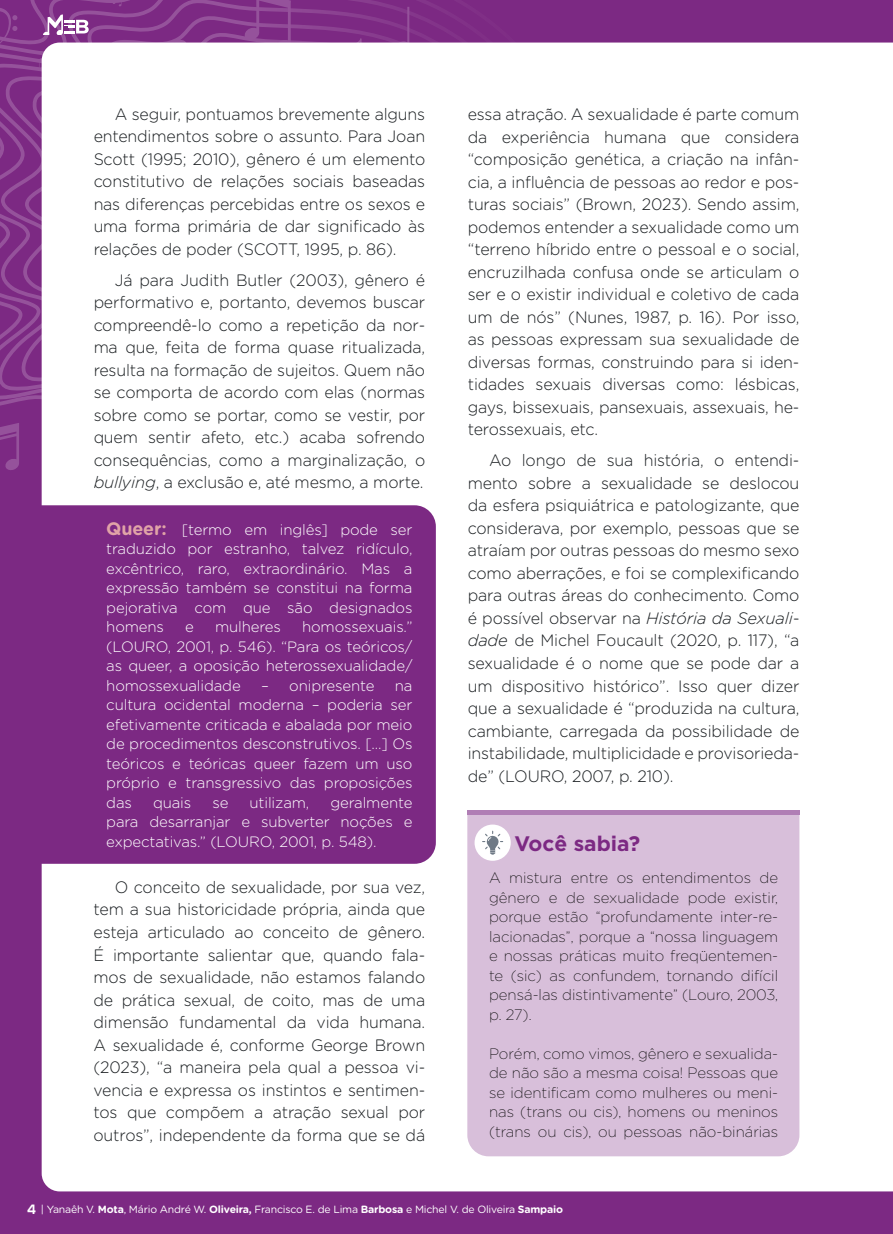
<style>
.page{position:relative;width:893px;height:1234px;background:#fff}
.page>*{position:absolute;margin:0;border:0;box-sizing:border-box;transform-origin:0 0}
.t1{font:700 21px "Gotham";color:#7c2983}
.t2{font:300 16.5px/22.5px "Gotham Rounded";letter-spacing:-.01em;color:#1a1e21;text-align:justify}
.t3{font:300 15px/19.5px "Gotham Rounded";letter-spacing:-.01em;color:#fff;text-align:justify}
.t4{font:200 15px/19.5px "Gotham";color:#000;text-align:justify}
.t5{font:10.5px "Gotham Rounded";letter-spacing:-.02em;color:#fff}
.s1{font-style:italic}
.s2{font-weight:700;font-size:18px;color:#e0a3a7}
.s3{font-family:"Nexa";font-weight:700;font-size:13.5px}
.s4{font-weight:700}
</style>
<div class="page">
<div style="left:0;top:0;width:893px;height:1233px;background:#7c2983"></div>
<svg style="left:0;top:0;width:521px;height:505px"></svg>
<svg style="left:113px;top:0;width:9px;height:7px"></svg>
<svg style="left:244px;top:0;width:47px;height:43px"></svg>
<svg style="left:0;top:422px;width:19px;height:55px"></svg>
<svg style="left:171px;top:40px;width:17px;height:3px"></svg>
<svg style="left:394px;top:7px;width:16px;height:36px"></svg>
<svg style="left:349px;top:38px;width:13px;height:5px"></svg>
<svg style="left:39px;top:58px;width:3px;height:12px"></svg>
<svg style="left:0;top:8px;width:17px;height:39px"></svg>
<div style="left:42px;top:43px;width:850px;height:1148px;background:#fff"></div>
<svg style="left:892px;top:43px;width:1px;height:1148px"></svg>
<div style="left:467px;top:814px;width:332px;height:341px;background:#d8bfda"></div>
<hr style="left:467px;top:810px;width:332px;height:4px;background:#b07eb5">
<svg style="left:41px;top:505px;width:395px;height:358px"></svg>
<div style="left:475px;top:824px;width:36px;height:36px;background:#fff;border-radius:50%"></div>
<svg style="left:482px;top:830px;width:21px;height:24px"></svg>
<svg style="left:43px;top:14px;width:46px;height:21px"></svg>
<p class="t2" style="left:94px;top:102px;width:333px;text-indent:21px">A seguir, pontuamos brevemente alguns entendimentos sobre o assunto. Para Joan Scott (1995; 2010), gênero é um elemento constitutivo de relações sociais baseadas nas diferenças percebidas entre os sexos e uma forma primária de dar significado às relações de poder (SCOTT, 1995, p. 86).</p>
<p class="t2" style="left:94px;top:268px;width:333px;text-indent:21px">Já para Judith Butler (2003), gênero é performativo e, portanto, devemos buscar compreendê-lo como a repetição da nor&shy;ma que, feita de forma quase ritualizada, resulta na formação de sujeitos. Quem não se comporta de acordo com elas (normas sobre como se portar, como se vestir, por quem sentir afeto, etc.) acaba sofrendo consequências, como a marginalização, o <span class="s1">bullying</span>, a exclusão e, até mesmo, a morte.</p>
<p class="t3" style="left:106px;top:518px;width:308px"><span class="s2">Queer:</span> [termo em inglês] pode ser traduzido por estranho, talvez ridículo, excêntrico, raro, extraordinário. Mas a expressão também se constitui na forma pejorativa com que são designados homens</p>
<p class="t3" style="left:106px;top:616px;width:308px;text-indent:196px">homossexuais.” (LOURO, 2001, p. 546). “Para os teóricos/ as queer, a oposição heterossexualidade/ homossexualidade</p>
<p class="t3" style="left:185px;top:616px;width:10px">e</p>
<p class="t3" style="left:215px;top:616px;width:67px">mulheres</p>
<p class="t3" style="left:261px;top:674px;width:115px">– onipresente</p>
<p class="t3" style="left:106px;top:674px;width:308px;text-indent:288px">na cultura ocidental moderna – poderia ser efetivamente criticada e abalada por meio de procedimentos desconstrutivos. [...] Os teóricos e teóricas queer fazem um uso próprio e transgressivo das proposições das</p>
<p class="t3" style="left:106px;top:791px;width:308px;text-indent:224px">geralmente para desarranjar e subverter noções e expectativas.” (LOURO, 2001, p. 548).</p>
<p class="t2" style="left:94px;top:874px;width:333px;text-indent:21px">O conceito de sexualidade, por sua vez, tem a sua historicidade própria, ainda que esteja articulado ao conceito de gênero.<br>É importante salientar que, quando fala&shy;mos de sexualidade, não estamos falando de prática sexual, de coito, mas de uma dimensão fundamental da vida humana.<br>A sexualidade é, conforme George Brown (2023), “a maneira pela qual a pessoa vi&shy;vencia e expressa os instintos e sentimen&shy;tos que compõem a atração sexual por outros”, independente da forma que se dá</p>
<p class="t3" style="left:153px;top:791px;width:40px">quais</p>
<p class="t3" style="left:212px;top:791px;width:18px">se</p>
<p class="t3" style="left:250px;top:791px;width:61px">utilizam,</p>
<p class="t2" style="left:468px;top:102px;width:333px">essa atração. A sexualidade é parte comum da experiência humana que considera “composição genética, a criação na infân&shy;cia, a influência de pessoas ao redor e pos&shy;turas sociais” (Brown, 2023). Sendo assim, podemos entender a sexualidade como um “terreno híbrido entre o pessoal e o social, encruzilhada confusa onde se articulam o ser e o existir individual e coletivo de cada um de nós” (Nunes, 1987, p. 16). Por isso, as pessoas expressam sua sexualidade de diversas formas, construindo para si iden&shy;tidades sexuais diversas como: lésbicas, gays, bissexuais, pansexuais, assexuais, he&shy;terossexuais, etc.</p>
<p class="t2" style="left:468px;top:448px;width:333px;text-indent:21px">Ao longo de sua história, o entendi&shy;mento sobre a sexualidade se deslocou da esfera psiquiátrica e patologizante, que considerava, por exemplo, pessoas que se atraíam por outras pessoas do mesmo sexo como aberrações, e foi se complexificando para outras áreas do conhecimento. Como é possível observar na <span class="s1">História da Sexuali&shy;dade</span> de Michel Foucault (2020, p. 117), “a sexualidade é o nome que se pode dar a um dispositivo histórico”. Isso quer dizer que a sexualidade é “produzida na cultura, cambiante, carregada da possibilidade de instabilidade, multiplicidade e provisorieda&shy;de” (LOURO, 2007, p. 210).</p>
<p class="t1" style="left:514px;top:831px;width:127px">Você sabia?</p>
<p class="t4" style="left:489px;top:867px;width:291px">A mistura entre os entendimentos de gênero e de sexualidade pode existir, porque estão “profundamente inter-re&shy;lacionadas”, porque a “nossa linguagem e nossas práticas muito freqüentemen&shy;te (sic) as confundem, tornando difícil pensá-las distintivamente” (Louro, 2003, p. 27).</p>
<p class="t4" style="left:489px;top:1043px;width:291px">Porém, como vimos, gênero e sexualida&shy;de não são a mesma coisa! Pessoas que se identificam como mulheres ou meni&shy;nas (trans ou cis), homens ou meninos (trans ou cis), ou pessoas não-binárias</p>
<p class="t5" style="left:27px;top:1201px;width:537px"><span class="s3">4</span> | Yanaêh V. <span class="s4">Mota</span>, Mário André W. <span class="s4">Oliveira,</span> Francisco E. de Lima <span class="s4">Barbosa</span> e Michel V. de Oliveira <span class="s4">Sampaio</span></p>
</div>
